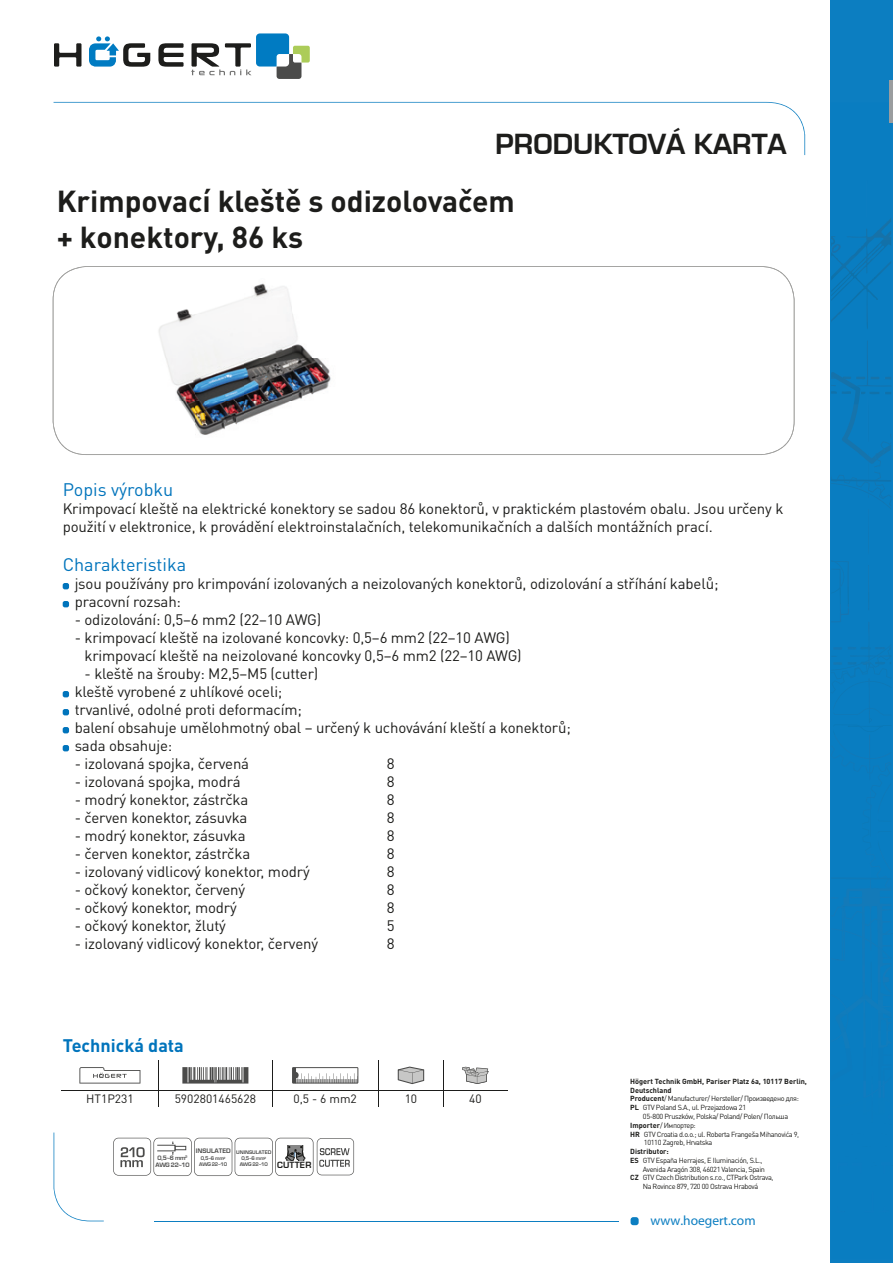
<style>
.page{position:relative;width:893px;height:1263px;background:#fff}
.page>*{position:absolute;margin:0;border:0;box-sizing:border-box;transform-origin:0 0}
.t1{font:700 30px/36px "DIN Pro";color:#1d1d1b}
.t2{font:700 27px "Euromode";color:#1d1d1b}
.t3{font:18px "DIN Pro";color:#0074bc}
.t4{font:700 18px "DIN Pro";color:#0074bc}
.t5{font:15px/18px "DIN Pro";letter-spacing:-.01em;color:#1d1d1b}
.t6{font:13.5px "Myriad Pro";color:#0c7ec1}
.t7{font:12px "DIN Pro";color:#1d1d1b}
.t8{font:700 8.4px "Euromode";letter-spacing:.025em;color:#1d1d1b}
.t9{font:7.35px "DIN Pro";letter-spacing:-.05em;color:#1d1d1b}
.t10{font:700 7.35px "DIN Pro";color:#1d1d1b}
.t11{font:700 6px "Euromode";color:#4b4b4a}
.t12{font:700 5.85px/7.4px "Euromode";letter-spacing:-.06em;color:#4b4b4a;text-align:center}
.t13{font:700 4.8px/6px "Euromode";letter-spacing:-.03em;color:#4b4b4a;text-align:center}
.t14{font:700 4.8px "Euromode";color:#4b4b4a}
.s1{font-weight:700}
</style>
<div class="page">
<div style="left:631px;top:1217px;width:8px;height:8px;background:#0c7ec1;border-radius:3px"></div>
<svg style="left:54px;top:102px;width:751px;height:53px"></svg>
<svg style="left:54px;top:1132px;width:50px;height:89px"></svg>
<hr style="left:154px;top:1220px;width:465px;height:1px;background:#0c7ec1">
<div style="left:830px;top:0;width:63px;height:1263px;background:#0c7ec1"></div>
<img style="left:831px;top:301px;width:37px;height:28px">
<img style="left:887px;top:222px;width:4px;height:45px">
<img style="left:831px;top:222px;width:56px;height:79px">
<svg style="left:831px;top:341px;width:60px;height:422px"></svg>
<img style="left:848px;top:647px;width:43px;height:18px">
<hr style="left:890px;top:80px;width:3px;height:43px;background:#9a9d9f">
<svg style="left:53px;top:266px;width:741px;height:189px"></svg>
<svg style="left:54px;top:43px;width:27px;height:24px"></svg>
<svg style="left:158px;top:43px;width:26px;height:24px"></svg>
<svg style="left:89px;top:36px;width:61px;height:31px"></svg>
<svg style="left:191px;top:33px;width:119px;height:46px"></svg>
<svg style="left:63px;top:583px;width:6px;height:6px"></svg>
<svg style="left:63px;top:601px;width:6px;height:6px"></svg>
<svg style="left:63px;top:691px;width:6px;height:6px"></svg>
<svg style="left:63px;top:709px;width:6px;height:6px"></svg>
<svg style="left:63px;top:727px;width:6px;height:6px"></svg>
<svg style="left:63px;top:745px;width:6px;height:6px"></svg>
<img style="left:147px;top:271px;width:195px;height:174px">
<svg style="left:113px;top:1138px;width:241px;height:38px"></svg>
<hr style="left:158px;top:1060px;width:1px;height:30px;background:#1d1d1b">
<hr style="left:272px;top:1060px;width:1px;height:30px;background:#1d1d1b">
<hr style="left:378px;top:1060px;width:1px;height:30px;background:#1d1d1b">
<hr style="left:443px;top:1060px;width:1px;height:30px;background:#1d1d1b">
<hr style="left:61px;top:1090px;width:98px;height:1px;background:#1d1d1b">
<hr style="left:159px;top:1090px;width:113px;height:1px;background:#1d1d1b">
<svg style="left:158px;top:1091px;width:1px;height:15px"></svg>
<hr style="left:272px;top:1090px;width:106px;height:1px;background:#1d1d1b">
<svg style="left:272px;top:1091px;width:1px;height:15px"></svg>
<hr style="left:378px;top:1090px;width:66px;height:1px;background:#1d1d1b">
<svg style="left:378px;top:1091px;width:1px;height:15px"></svg>
<hr style="left:444px;top:1090px;width:63px;height:1px;background:#1d1d1b">
<svg style="left:443px;top:1091px;width:1px;height:15px"></svg>
<svg style="left:79px;top:1067px;width:61px;height:16px"></svg>
<svg style="left:182px;top:1067px;width:66px;height:16px"></svg>
<svg style="left:292px;top:1067px;width:66px;height:16px"></svg>
<svg style="left:398px;top:1066px;width:26px;height:18px"></svg>
<svg style="left:462px;top:1067px;width:27px;height:17px"></svg>
<h2 class="t2" style="left:495px;top:128px;width:293px">PRODUKTOVÁ KARTA</h2>
<h1 class="t1" style="left:57px;top:182px;width:460px">Krimpovací kleště s odizolovačem + konektory, 86 ks</h1>
<p class="t3" style="left:63px;top:477px;width:112px">Popis výrobku</p>
<p class="t5" style="left:63px;top:499px;width:722px">Krimpovací kleště na elektrické konektory se sadou 86 konektorů, v praktickém plastovém obalu. Jsou určeny k použití v elektronice, k provádění elektroinstalačních, telekomunikačních a dalších montážních prací.</p>
<p class="t3" style="left:63px;top:553px;width:125px">Charakteristika</p>
<p class="t5" style="left:75px;top:574px;width:645px">jsou používány pro krimpování izolovaných a neizolovaných konektorů, odizolování a stříhání kabelů; pracovní rozsah:</p>
<p class="t5" style="left:75px;top:610px;width:248px">- odizolování: 0,5–6 mm2 (22–10 AWG)</p>
<p class="t5" style="left:85px;top:628px;width:439px;text-indent:-10px">- krimpovací kleště na izolované koncovky: 0,5–6 mm2 (22–10 AWG) krimpovací kleště na neizolované koncovky 0,5–6 mm2 (22–10 AWG)</p>
<p class="t5" style="left:75px;top:664px;width:498px;text-indent:10px">- kleště na šrouby: M2,5–M5 (cutter)<br>kleště vyrobené z uhlíkové oceli;<br>trvanlivé, odolné proti deformacím;<br>balení obsahuje umělohmotný obal – určený k uchovávání kleští a konektorů; sada obsahuje:</p>
<p class="t5" style="left:75px;top:754px;width:176px">- izolovaná spojka, červená</p>
<p class="t5" style="left:387px;top:754px;width:9px">8</p>
<p class="t5" style="left:75px;top:772px;width:167px">- izolovaná spojka, modrá</p>
<p class="t5" style="left:387px;top:772px;width:9px">8</p>
<p class="t5" style="left:75px;top:790px;width:175px">- modrý konektor, zástrčka</p>
<p class="t5" style="left:387px;top:790px;width:9px">8</p>
<p class="t5" style="left:75px;top:808px;width:174px">- červen konektor, zásuvka</p>
<p class="t5" style="left:387px;top:808px;width:9px">8</p>
<p class="t5" style="left:75px;top:826px;width:172px">- modrý konektor, zásuvka</p>
<p class="t5" style="left:387px;top:826px;width:9px">8</p>
<p class="t5" style="left:75px;top:844px;width:177px">- červen konektor, zástrčka</p>
<p class="t5" style="left:387px;top:844px;width:9px">8</p>
<p class="t5" style="left:75px;top:862px;width:236px">- izolovaný vidlicový konektor, modrý</p>
<p class="t5" style="left:387px;top:862px;width:9px">8</p>
<p class="t5" style="left:75px;top:880px;width:172px">- očkový konektor, červený</p>
<p class="t5" style="left:387px;top:880px;width:9px">8</p>
<p class="t5" style="left:75px;top:898px;width:164px">- očkový konektor, modrý</p>
<p class="t5" style="left:387px;top:898px;width:9px">8</p>
<p class="t5" style="left:75px;top:916px;width:153px">- očkový konektor, žlutý</p>
<p class="t5" style="left:387px;top:916px;width:9px">5</p>
<p class="t5" style="left:75px;top:934px;width:245px">- izolovaný vidlicový konektor, červený</p>
<p class="t5" style="left:387px;top:934px;width:9px">8</p>
<p class="t4" style="left:63px;top:1033px;width:123px">Technická data</p>
<p class="t7" style="left:86px;top:1090px;width:49px">HT1P231</p>
<p class="t7" style="left:175px;top:1090px;width:83px">5902801465628</p>
<p class="t7" style="left:293px;top:1090px;width:65px">0,5 - 6 mm2</p>
<p class="t7" style="left:405px;top:1090px;width:14px">10</p>
<p class="t7" style="left:469px;top:1090px;width:14px">40</p>
<p class="t11" style="left:196px;top:1147px;width:36px">INSULATED</p>
<p class="t14" style="left:236px;top:1149px;width:37px">UNINSULATED</p>
<p class="t12" style="left:156px;top:1154px;width:35px">0,5~6 mm<sup>2<br></sup>AWG 22~10</p>
<p class="t13" style="left:199px;top:1155px;width:29px">0,5~6 mm<sup>2<br></sup>AWG 22~10</p>
<p class="t13" style="left:240px;top:1155px;width:29px">0,5~6 mm<sup>2<br></sup>AWG 22~10</p>
<p class="t8" style="left:277px;top:1160px;width:36px">CUTTER</p>
<p class="t10" style="left:630px;top:1076px;width:178px">Högert Technik GmbH, Pariser Platz 6a, 10117 Berlin,</p>
<p class="t10" style="left:630px;top:1085px;width:43px">Deutschland</p>
<p class="t9" style="left:630px;top:1094px;width:170px"><span class="s1">Producent</span>/ Manufacturer/ Hersteller/ Произведено для:</p>
<p class="t9" style="left:630px;top:1102px;width:117px"><span class="s1">PL</span> GTV Poland S.A., ul. Przejazdowa 21</p>
<p class="t9" style="left:643px;top:1111px;width:147px">05-800 Pruszków, Polska/ Poland/ Polen/ Польша</p>
<p class="t9" style="left:630px;top:1120px;width:67px"><span class="s1">Importer</span>/ Импортер:</p>
<p class="t9" style="left:630px;top:1129px;width:171px"><span class="s1">HR</span> GTV Croatia d.o.o.; ul. Roberta Frangeša Mihanovića 9,</p>
<p class="t9" style="left:644px;top:1138px;width:70px">10110 Zagreb, Hrvatska</p>
<p class="t10" style="left:630px;top:1146px;width:40px">Distributor:</p>
<p class="t9" style="left:630px;top:1155px;width:134px"><span class="s1">ES</span> GTV España Herrajes, E Iluminación, S.L.,</p>
<p class="t9" style="left:643px;top:1164px;width:124px">Avenida Aragón 308, 46021 Valencia, Spain</p>
<p class="t9" style="left:630px;top:1173px;width:145px"><span class="s1">CZ</span> GTV Czech Distribution s.r.o., CTPark Ostrava,</p>
<p class="t9" style="left:643px;top:1181px;width:117px">Na Rovince 879, 720 00 Ostrava Hrabová</p>
<p class="t6" style="left:651px;top:1212px;width:107px">www.hoegert.com</p>
</div>
